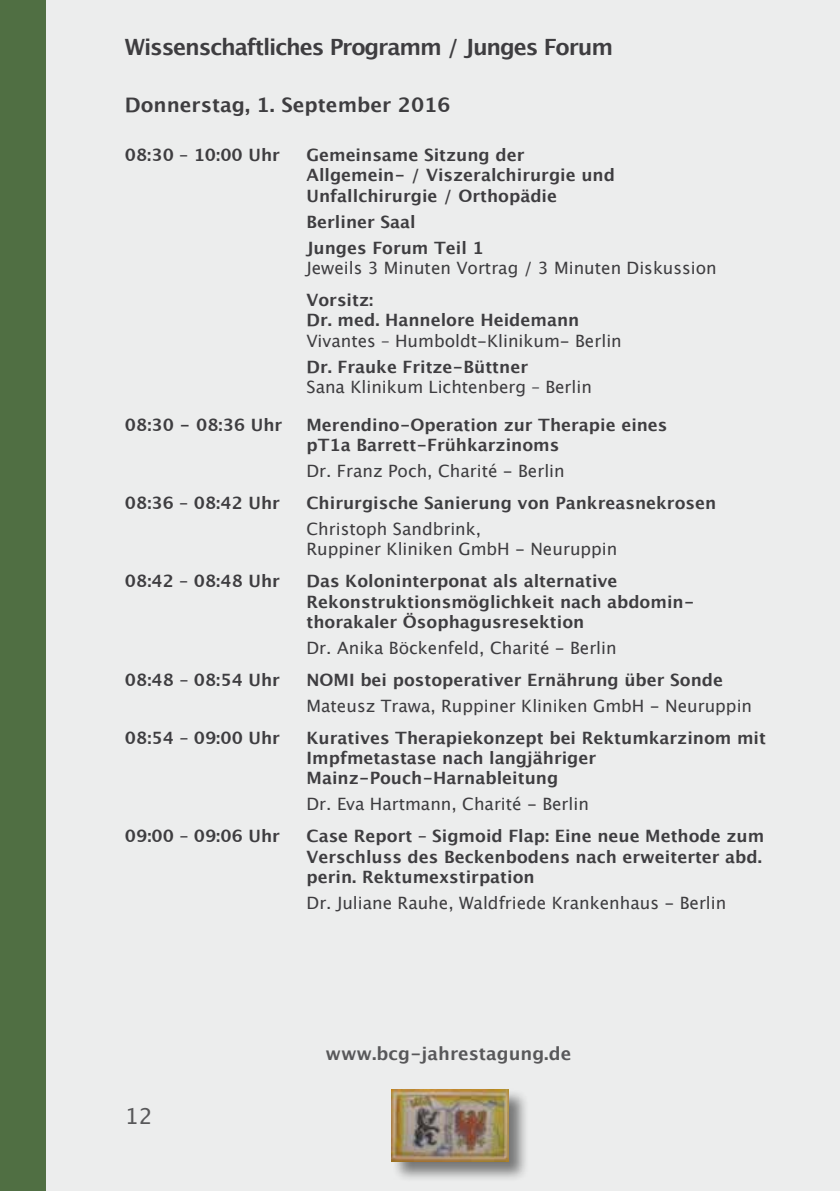
<style>
.page{position:relative;width:840px;height:1191px;background:#fff}
.page>*{position:absolute;margin:0;border:0;box-sizing:border-box;transform-origin:0 0}
.t1{font:700 22.4px "Lucida Grande";letter-spacing:-.05em;color:#3e3d40}
.t2{font:22px "Lucida Grande";color:#58585a}
.t3{font:700 20px "Lucida Grande";color:#3e3d40}
.t4{font:700 18px "Lucida Grande";color:#58585a}
.t5{font:700 17px/20.4px "Lucida Grande";color:#3e3d40}
.t6{font:17px/20.4px "Lucida Grande";color:#3e3d40}
</style>
<div class="page">
<div style="left:0;top:0;width:839px;height:1191px;background:#eceded"></div>
<div style="left:390px;top:1088px;width:138px;height:94px;background:#000;opacity:.5"></div>
<img style="left:391px;top:1089px;width:117px;height:72px">
<div style="left:0;top:0;width:45px;height:1191px;background:#506f43"></div>
<h1 class="t1" style="left:125px;top:29px;width:489px">Wissenschaftliches Programm / Junges Forum</h1>
<p class="t3" style="left:125px;top:89px;width:327px">Donnerstag, 1. September 2016</p>
<p class="t5" style="left:125px;top:144px;width:156px">08:30 – 10:00 Uhr</p>
<p class="t5" style="left:306px;top:144px;width:310px">Gemeinsame Sitzung der<br>Allgemein- / Viszeralchirurgie und<br>Unfallchirurgie / Orthopädie</p>
<p class="t5" style="left:306px;top:208px;width:179px;line-height:26px">Berliner Saal<br>Junges Forum Teil 1</p>
<p class="t6" style="left:306px;top:258px;width:411px">Jeweils 3 Minuten Vortrag / 3 Minuten Diskussion</p>
<p class="t5" style="left:306px;top:289px;width:274px">Vorsitz:<br>Dr. med. Hannelore Heidemann</p>
<p class="t6" style="left:306px;top:331px;width:316px">Vivantes – Humboldt-Klinikum- Berlin</p>
<p class="t5" style="left:306px;top:356px;width:223px">Dr. Frauke Fritze-Büttner</p>
<p class="t6" style="left:306px;top:377px;width:287px">Sana Klinikum Lichtenberg – Berlin</p>
<p class="t5" style="left:125px;top:414px;width:159px">08:30 - 08:36 Uhr</p>
<p class="t5" style="left:306px;top:414px;width:362px">Merendino-Operation zur Therapie eines pT1a Barrett-Frühkarzinoms</p>
<p class="t6" style="left:306px;top:461px;width:259px">Dr. Franz Poch, Charité - Berlin</p>
<p class="t5" style="left:125px;top:492px;width:156px">08:36 – 08:42 Uhr</p>
<p class="t5" style="left:306px;top:492px;width:411px">Chirurgische Sanierung von Pankreasnekrosen</p>
<p class="t6" style="left:306px;top:519px;width:312px">Christoph Sandbrink,<br>Ruppiner Kliniken GmbH - Neuruppin</p>
<p class="t5" style="left:125px;top:571px;width:156px">08:42 – 08:48 Uhr</p>
<p class="t5" style="left:306px;top:571px;width:389px">Das Koloninterponat als alternative<br>Rekonstruktionsmöglichkeit nach abdomin&shy;thorakaler Ösophagusresektion</p>
<p class="t6" style="left:306px;top:638px;width:311px">Dr. Anika Böckenfeld, Charité - Berlin</p>
<p class="t5" style="left:125px;top:669px;width:156px">08:48 – 08:54 Uhr</p>
<p class="t5" style="left:306px;top:669px;width:418px">NOMI bei postoperativer Ernährung über Sonde</p>
<p class="t6" style="left:306px;top:696px;width:447px">Mateusz Trawa, Ruppiner Kliniken GmbH - Neuruppin</p>
<p class="t5" style="left:125px;top:727px;width:156px">08:54 – 09:00 Uhr</p>
<p class="t5" style="left:306px;top:727px;width:460px">Kuratives Therapiekonzept bei Rektumkarzinom mit<br>Impfmetastase nach langjähriger<br>Mainz-Pouch-Harnableitung</p>
<p class="t6" style="left:306px;top:794px;width:284px">Dr. Eva Hartmann, Charité - Berlin</p>
<p class="t5" style="left:125px;top:826px;width:156px">09:00 – 09:06 Uhr</p>
<p class="t5" style="left:306px;top:826px;width:459px">Case Report – Sigmoid Flap: Eine neue Methode zum<br>Verschluss des Beckenbodens nach erweiterter abd. perin. Rektumexstirpation</p>
<p class="t6" style="left:306px;top:893px;width:421px">Dr. Juliane Rauhe, Waldfriede Krankenhaus - Berlin</p>
<p class="t2" style="left:125px;top:1103px;width:29px">12</p>
<p class="t4" style="left:325px;top:1038px;width:247px">www.bcg-jahrestagung.de</p>
</div>
